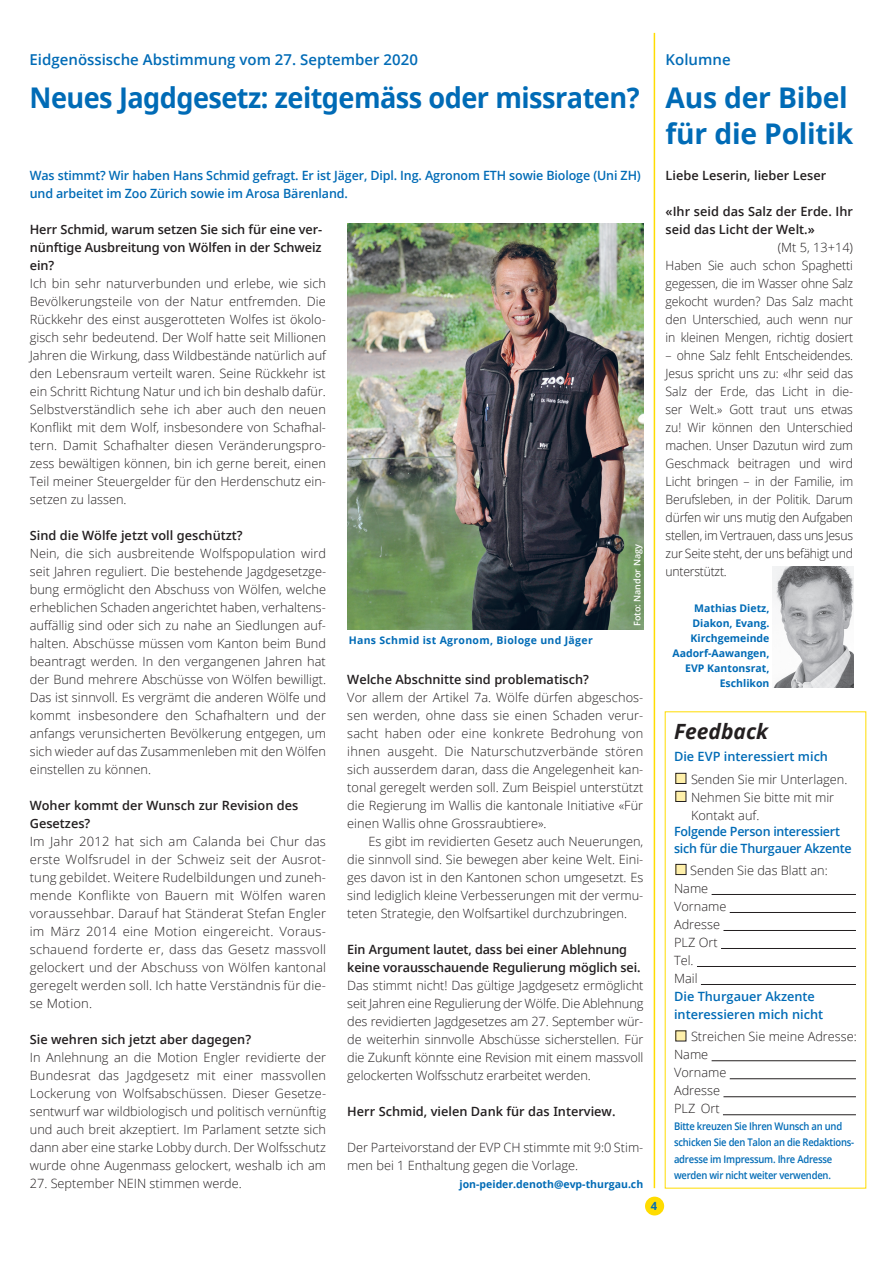
<style>
.page{position:relative;width:885px;height:1263px;background:#fff}
.page>*{position:absolute;margin:0;border:0;box-sizing:border-box;transform-origin:0 0}
.t1{font:700 28.5px "Open Sans";letter-spacing:-.02em;color:#006bb6;scale:.95 1}
.t2{font:700 28.5px/36px "Open Sans";letter-spacing:-.02em;color:#006bb6}
.t3{font:italic 700 21px "Open Sans";color:#231f20}
.t4{font:600 15px "Open Sans";color:#006bb6}
.t5{font:300 12.75px/18px "Open Sans";color:#231f20;text-align:justify}
.t6{font:600 12.75px/18px "Open Sans";color:#231f20}
.t7{font:300 12.75px/18px "Open Sans";color:#231f20;text-align:justify;scale:.96 1}
.t8{font:600 12.75px/18px "Open Sans";letter-spacing:-.01em;color:#006bb6}
.t9{font:700 11.25px "Open Sans";color:#006bb6}
.t10{font:600 10.5px/16.5px "Open Sans";letter-spacing:-.025em;color:#006bb6;scale:.9 1}
.t11{font:700 10.5px/15px "Open Sans";color:#006bb6;text-align:right}
.t12{font:700 10.5px "Open Sans";letter-spacing:.03em;color:#006bb6}
.t13{font:600 9px "Open Sans";color:#fff}
</style>
<div class="page">
<hr style="left:653px;top:33px;width:2px;height:1155px;background:#ffdc01">
<div style="left:645px;top:1196px;width:19px;height:19px;background:#ffdc01;border-radius:50%"></div>
<div style="left:675px;top:773px;width:11px;height:10px;background:#fff0aa"></div>
<div style="left:675px;top:773px;width:11px;height:11px;border:1px solid #231f20"></div>
<div style="left:675px;top:791px;width:11px;height:10px;background:#fff0aa"></div>
<div style="left:675px;top:791px;width:11px;height:11px;border:1px solid #231f20"></div>
<hr style="left:711px;top:894px;width:144px;height:1px;background:#231f20">
<hr style="left:729px;top:912px;width:126px;height:1px;background:#231f20">
<hr style="left:723px;top:930px;width:132px;height:1px;background:#231f20">
<hr style="left:721px;top:948px;width:134px;height:1px;background:#231f20">
<hr style="left:697px;top:966px;width:158px;height:1px;background:#231f20">
<hr style="left:700px;top:984px;width:155px;height:1px;background:#231f20">
<hr style="left:711px;top:1060px;width:144px;height:1px;background:#231f20">
<hr style="left:729px;top:1078px;width:126px;height:1px;background:#231f20">
<hr style="left:723px;top:1096px;width:132px;height:1px;background:#231f20">
<hr style="left:722px;top:1114px;width:133px;height:1px;background:#231f20">
<div style="left:675px;top:1031px;width:11px;height:10px;background:#fff0aa"></div>
<div style="left:675px;top:864px;width:11px;height:10px;background:#fff0aa"></div>
<div style="left:675px;top:864px;width:11px;height:11px;border:1px solid #231f20"></div>
<img style="left:772px;top:566px;width:81px;height:121px">
<img style="left:347px;top:224px;width:296px;height:405px">
<p class="t4" style="left:30px;top:50px;width:390px">Eidgenössische Abstimmung vom 27. September 2020</p>
<h1 class="t1" style="left:30px;top:78px;width:643px">Neues Jagdgesetz: zeitgemäss oder missraten?</h1>
<p class="t8" style="left:30px;top:166px;width:612px">Was stimmt? Wir haben Hans Schmid gefragt. Er ist Jäger, Dipl. Ing. Agronom ETH sowie Biologe (Uni ZH) und arbeitet im Zoo Zürich sowie im Arosa Bärenland.</p>
<p class="t6" style="left:30px;top:220px;width:294px;text-align:justify">Herr Schmid, warum setzen Sie sich für eine ver&shy;nünftige Ausbreitung von Wölfen in der Schweiz ein?</p>
<p class="t5" style="left:30px;top:274px;width:298px">Ich bin sehr naturverbunden und erlebe, wie sich Bevölkerungsteile von der Natur entfremden. Die Rückkehr des einst ausgerotteten Wolfes ist ökolo&shy;gisch sehr bedeutend. Der Wolf hatte seit Millionen Jahren die Wirkung, dass Wildbestände natürlich auf den Lebensraum verteilt waren. Seine Rückkehr ist ein Schritt Richtung Natur und ich bin deshalb dafür.<br>Selbstverständlich sehe ich aber auch den neuen Konflikt mit dem Wolf, insbesondere von Schafhal&shy;tern. Damit Schafhalter diesen Veränderungspro&shy;zess bewältigen können, bin ich gerne bereit, einen Teil meiner Steuergelder für den Herdenschutz ein&shy;setzen zu lassen.</p>
<p class="t6" style="left:30px;top:526px;width:214px">Sind die Wölfe jetzt voll geschützt?</p>
<p class="t5" style="left:30px;top:544px;width:298px">Nein, die sich ausbreitende Wolfspopulation wird seit Jahren reguliert. Die bestehende Jagdgesetzge&shy;bung ermöglicht den Abschuss von Wölfen, welche erheblichen Schaden angerichtet haben, verhaltens&shy;auffällig sind oder sich zu nahe an Siedlungen auf&shy;halten. Abschüsse müssen vom Kanton beim Bund beantragt werden. In den vergangenen Jahren hat der Bund mehrere Abschüsse von Wölfen bewilligt.<br>Das ist sinnvoll. Es vergrämt die anderen Wölfe und kommt insbesondere den Schafhaltern und der anfangs verunsicherten Bevölkerung entgegen, um sich wieder auf das Zusammenleben mit den Wölfen einstellen zu können.</p>
<p class="t6" style="left:30px;top:796px;width:270px">Woher kommt der Wunsch zur Revision des<br>Gesetzes?</p>
<p class="t5" style="left:30px;top:832px;width:298px">Im Jahr 2012 hat sich am Calanda bei Chur das erste Wolfsrudel in der Schweiz seit der Ausrot&shy;tung gebildet. Weitere Rudelbildungen und zuneh&shy;mende Konflikte von Bauern mit Wölfen waren voraussehbar. Darauf hat Ständerat Stefan Engler im März 2014 eine Motion eingereicht. Voraus&shy;schauend forderte er, dass das Gesetz massvoll gelockert und der Abschuss von Wölfen kantonal geregelt werden soll. Ich hatte Verständnis für die&shy;se Motion.</p>
<p class="t6" style="left:30px;top:1030px;width:223px">Sie wehren sich jetzt aber dagegen?</p>
<p class="t5" style="left:30px;top:1048px;width:298px">In Anlehnung an die Motion Engler revidierte der Bundesrat das Jagdgesetz mit einer massvollen Lockerung von Wolfsabschüssen. Dieser Gesetze&shy;sentwurf war wildbiologisch und politisch vernünftig und auch breit akzeptiert. Im Parlament setzte sich dann aber eine starke Lobby durch. Der Wolfsschutz wurde ohne Augenmass gelockert, weshalb ich am</p>
<p class="t5" style="left:30px;top:1174px;width:214px">27. September NEIN stimmen werde.</p>
<p class="t13" style="left:631px;top:626px;width:83px;rotate:-90deg">Foto: Nandor Nagy</p>
<p class="t12" style="left:348px;top:633px;width:245px">Hans Schmid ist Agronom, Biologe und Jäger</p>
<p class="t6" style="left:347px;top:670px;width:243px">Welche Abschnitte sind problematisch?</p>
<p class="t5" style="left:347px;top:688px;width:297px">Vor allem der Artikel 7a. Wölfe dürfen abgeschos&shy;sen werden, ohne dass sie einen Schaden verur&shy;sacht haben oder eine konkrete Bedrohung von ihnen ausgeht. Die Naturschutzverbände stören sich ausserdem daran, dass die Angelegenheit kan&shy;tonal geregelt werden soll. Zum Beispiel unterstützt die Regierung im Wallis die kantonale Initiative «Für einen Wallis ohne Grossraubtiere».</p>
<p class="t5" style="left:347px;top:832px;width:297px;text-indent:21px">Es gibt im revidierten Gesetz auch Neuerungen, die sinnvoll sind. Sie bewegen aber keine Welt. Eini&shy;ges davon ist in den Kantonen schon umgesetzt. Es sind lediglich kleine Verbesserungen mit der vermu&shy;teten Strategie, den Wolfsartikel durchzubringen.</p>
<p class="t6" style="left:347px;top:940px;width:295px">Ein Argument lautet, dass bei einer Ablehnung keine vorausschauende Regulierung möglich sei.</p>
<p class="t5" style="left:347px;top:976px;width:297px">Das stimmt nicht! Das gültige Jagdgesetz ermöglicht seit Jahren eine Regulierung der Wölfe. Die Ablehnung des revidierten Jagdgesetzes am 27. September wür&shy;de weiterhin sinnvolle Abschüsse sicherstellen. Für die Zukunft könnte eine Revision mit einem massvoll gelockerten Wolfsschutz erarbeitet werden.</p>
<p class="t6" style="left:347px;top:1102px;width:270px">Herr Schmid, vielen Dank für das Interview.</p>
<p class="t5" style="left:347px;top:1138px;width:297px">Der Parteivorstand der EVP CH stimmte mit 9:0 Stim&shy;men bei 1 Enthaltung gegen die Vorlage.</p>
<p class="t11" style="left:459px;top:1176px;width:185px">jon-peider.denoth@evp-thurgau.ch</p>
<p class="t4" style="left:665px;top:50px;width:66px">Kolumne</p>
<h1 class="t2" style="left:665px;top:79px;width:189px">Aus der Bibel für die Politik</h1>
<p class="t6" style="left:665px;top:166px;width:162px">Liebe Leserin, lieber Leser</p>
<p class="t6" style="left:665px;top:202px;width:189px">«Ihr seid das Salz der Erde. Ihr seid das Licht der Welt.»</p>
<p class="t5" style="left:665px;top:238px;width:189px;text-indent:112px">(Mt 5, 13+14)<br>Haben Sie auch schon Spaghetti gegessen, die im Wasser ohne Salz gekocht wurden? Das Salz macht den Unterschied, auch wenn nur in kleinen Mengen, richtig dosiert</p>
<p class="t7" style="left:665px;top:346px;width:197px">– ohne Salz fehlt Entscheidendes.<br>Jesus spricht uns zu: «Ihr seid das Salz der Erde, das Licht in die&shy;ser Welt.» Gott traut uns etwas zu! Wir können den Unterschied machen. Unser Dazutun wird zum Geschmack beitragen und wird Licht bringen – in der Familie, im Berufsleben, in der Politik. Darum dürfen wir uns mutig den Aufgaben stellen, im Vertrauen, dass uns Jesus zur Seite steht, der uns befähigt und unterstützt.</p>
<p class="t11" style="left:672px;top:600px;width:98px">Mathias Dietz,<br>Diakon, Evang.<br>Kirchgemeinde<br>Aadorf-Aawangen,<br>EVP Kantonsrat,<br>Eschlikon</p>
<h2 class="t3" style="left:674px;top:717px;width:96px">Feedback</h2>
<p class="t8" style="left:674px;top:747px;width:155px">Die EVP interessiert mich</p>
<p class="t5" style="left:691px;top:770px;width:158px;text-align:left">Senden Sie mir Unterlagen.<br>Nehmen Sie bitte mit mir<br>Kontakt auf.</p>
<p class="t8" style="left:674px;top:823px;width:179px;line-height:16.5px">Folgende Person interessiert sich für die Thurgauer Akzente</p>
<p class="t5" style="left:674px;top:861px;width:155px;text-align:left;text-indent:16px">Senden Sie das Blatt an:<br>Name<br>Vorname<br>Adresse<br>PLZ Ort<br>Tel.<br>Mail</p>
<p class="t8" style="left:674px;top:987px;width:150px">Die Thurgauer Akzente interessieren mich nicht</p>
<p class="t5" style="left:674px;top:1027px;width:184px;text-align:left;text-indent:17px">Streichen Sie meine Adresse:<br>Name<br>Vorname<br>Adresse<br>PLZ Ort</p>
<p class="t10" style="left:674px;top:1117px;width:202px">Bitte kreuzen Sie Ihren Wunsch an und schicken Sie den Talon an die Redaktions&shy;adresse im Impressum. Ihre Adresse werden wir nicht weiter verwenden.</p>
<p class="t9" style="left:650px;top:1198px;width:8px">4</p>
</div>
